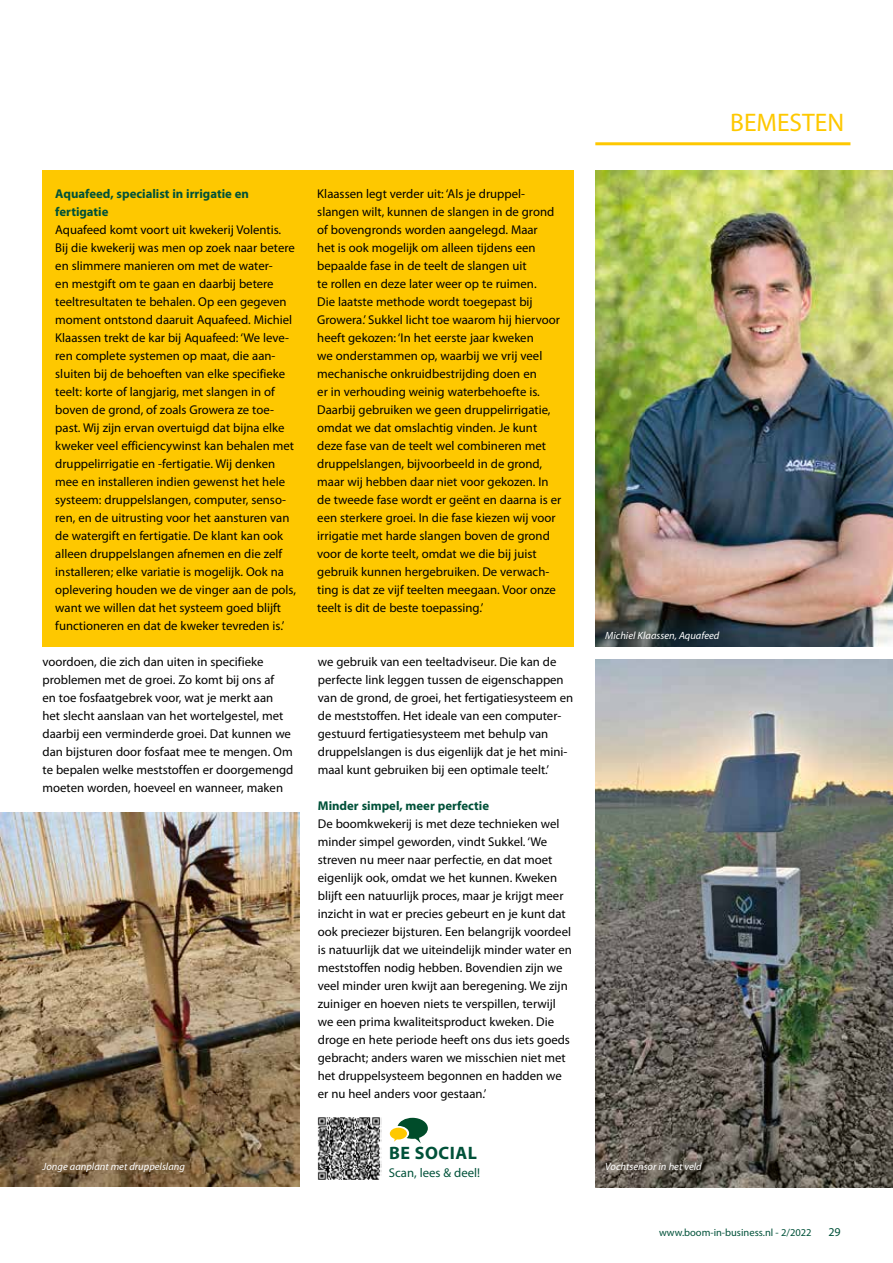
<style>
.page{position:relative;width:893px;height:1263px;background:#fff}
.page>*{position:absolute;margin:0;border:0;box-sizing:border-box;transform-origin:0 0}
.t1{font:25.5px "Myriad Pro";color:#fec800}
.t2{font:700 18px "Myriad Pro";letter-spacing:.03em;color:#005139}
.t3{font:12.75px/18px "Myriad Pro";color:#000}
.t4{font:700 12.75px/18px "Myriad Pro";color:#005139}
.t5{font:12.75px "Myriad Pro";color:#005139}
.t6{font:12px "Myriad Pro";color:#005139}
.t7{font:italic 10.5px "Myriad Pro";color:#fff}
.t8{font:10.5px "Myriad Pro";color:#005139}
</style>
<div class="page">
<hr style="left:595px;top:142px;width:255px;height:3px;background:#fec800">
<img style="left:595px;top:170px;width:298px;height:476px">
<img style="left:595px;top:659px;width:298px;height:528px">
<div style="left:43px;top:170px;width:531px;height:476px;background:#fec800"></div>
<img style="left:0;top:813px;width:300px;height:373px">
<img style="left:317px;top:1117px;width:65px;height:62px">
<svg style="left:390px;top:1118px;width:38px;height:25px"></svg>
<p class="t4" style="left:55px;top:184px;width:195px">Aquafeed, specialist in irrigatie en fertigatie</p>
<p class="t3" style="left:55px;top:221px;width:242px">Aquafeed komt voort uit kwekerij Volentis.<br>Bij die kwekerij was men op zoek naar betere en slimmere manieren om met de water-<br>en mestgift om te gaan en daarbij betere teeltresultaten te behalen. Op een gegeven moment ontstond daaruit Aquafeed. Michiel Klaassen trekt de kar bij Aquafeed: ‘We leve&shy;ren complete systemen op maat, die aan&shy;sluiten bij de behoeften van elke specifieke teelt: korte of langjarig, met slangen in of boven de grond, of zoals Growera ze toe&shy;past. Wij zijn ervan overtuigd dat bijna elke kweker veel efficiencywinst kan behalen met druppelirrigatie en -fertigatie. Wij denken mee en installeren indien gewenst het hele systeem: druppelslangen, computer, senso&shy;ren, en de uitrusting voor het aansturen van de watergift en fertigatie. De klant kan ook alleen druppelslangen afnemen en die zelf installeren; elke variatie is mogelijk. Ook na oplevering houden we de vinger aan de pols, want we willen dat het systeem goed blijft functioneren en dat de kweker tevreden is.’</p>
<p class="t3" style="left:317px;top:185px;width:245px">Klaassen legt verder uit: ‘Als je druppel&shy;slangen wilt, kunnen de slangen in de grond of bovengronds worden aangelegd. Maar<br>het is ook mogelijk om alleen tijdens een bepaalde fase in de teelt de slangen uit<br>te rollen en deze later weer op te ruimen.<br>Die laatste methode wordt toegepast bij Growera.’ Sukkel licht toe waarom hij hiervoor heeft gekozen: ‘In het eerste jaar kweken<br>we onderstammen op, waarbij we vrij veel mechanische onkruidbestrijding doen en<br>er in verhouding weinig waterbehoefte is.<br>Daarbij gebruiken we geen druppelirrigatie, omdat we dat omslachtig vinden. Je kunt deze fase van de teelt wel combineren met druppelslangen, bijvoorbeeld in de grond, maar wij hebben daar niet voor gekozen. In de tweede fase wordt er geënt en daarna is er een sterkere groei. In die fase kiezen wij voor irrigatie met harde slangen boven de grond voor de korte teelt, omdat we die bij juist gebruik kunnen hergebruiken. De verwach&shy;ting is dat ze vijf teelten meegaan. Voor onze teelt is dit de beste toepassing.’</p>
<p class="t3" style="left:43px;top:653px;width:252px">voordoen, die zich dan uiten in specifieke problemen met de groei. Zo komt bij ons af<br>en toe fosfaatgebrek voor, wat je merkt aan het slecht aanslaan van het wortelgestel, met daarbij een verminderde groei. Dat kunnen we dan bijsturen door fosfaat mee te mengen. Om te bepalen welke meststoffen er doorgemengd moeten worden, hoeveel en wanneer, maken</p>
<p class="t3" style="left:318px;top:653px;width:257px">we gebruik van een teeltadviseur. Die kan de perfecte link leggen tussen de eigenschappen van de grond, de groei, het fertigatiesysteem en de meststoffen. Het ideale van een computer&shy;gestuurd fertigatiesysteem met behulp van druppelslangen is dus eigenlijk dat je het mini&shy;maal kunt gebruiken bij een optimale teelt.’</p>
<p class="t4" style="left:318px;top:796px;width:173px">Minder simpel, meer perfectie</p>
<p class="t3" style="left:318px;top:815px;width:255px">De boomkwekerij is met deze technieken wel minder simpel geworden, vindt Sukkel. ‘We streven nu meer naar perfectie, en dat moet eigenlijk ook, omdat we het kunnen. Kweken blijft een natuurlijk proces, maar je krijgt meer inzicht in wat er precies gebeurt en je kunt dat ook preciezer bijsturen. Een belangrijk voordeel is natuurlijk dat we uiteindelijk minder water en meststoffen nodig hebben. Bovendien zijn we veel minder uren kwijt aan beregening. We zijn zuiniger en hoeven niets te verspillen, terwijl we een prima kwaliteitsproduct kweken. Die droge en hete periode heeft ons dus iets goeds gebracht; anders waren we misschien niet met het druppelsysteem begonnen en hadden we er nu heel anders voor gestaan.’</p>
<p class="t7" style="left:43px;top:1160px;width:144px">Jonge aanplant met druppelslang</p>
<h2 class="t2" style="left:389px;top:1141px;width:89px">BE SOCIAL</h2>
<p class="t5" style="left:389px;top:1165px;width:93px">Scan, lees &amp; deel!</p>
<h1 class="t1" style="left:730px;top:107px;width:115px">BEMESTEN</h1>
<p class="t7" style="left:605px;top:629px;width:116px">Michiel Klaassen, Aquafeed</p>
<p class="t7" style="left:605px;top:1160px;width:98px">Vochtsensor in het veld</p>
<p class="t8" style="left:659px;top:1226px;width:154px">www.boom-in-business.nl - 2/2022</p>
<p class="t6" style="left:828px;top:1224px;width:14px">29</p>
</div>
